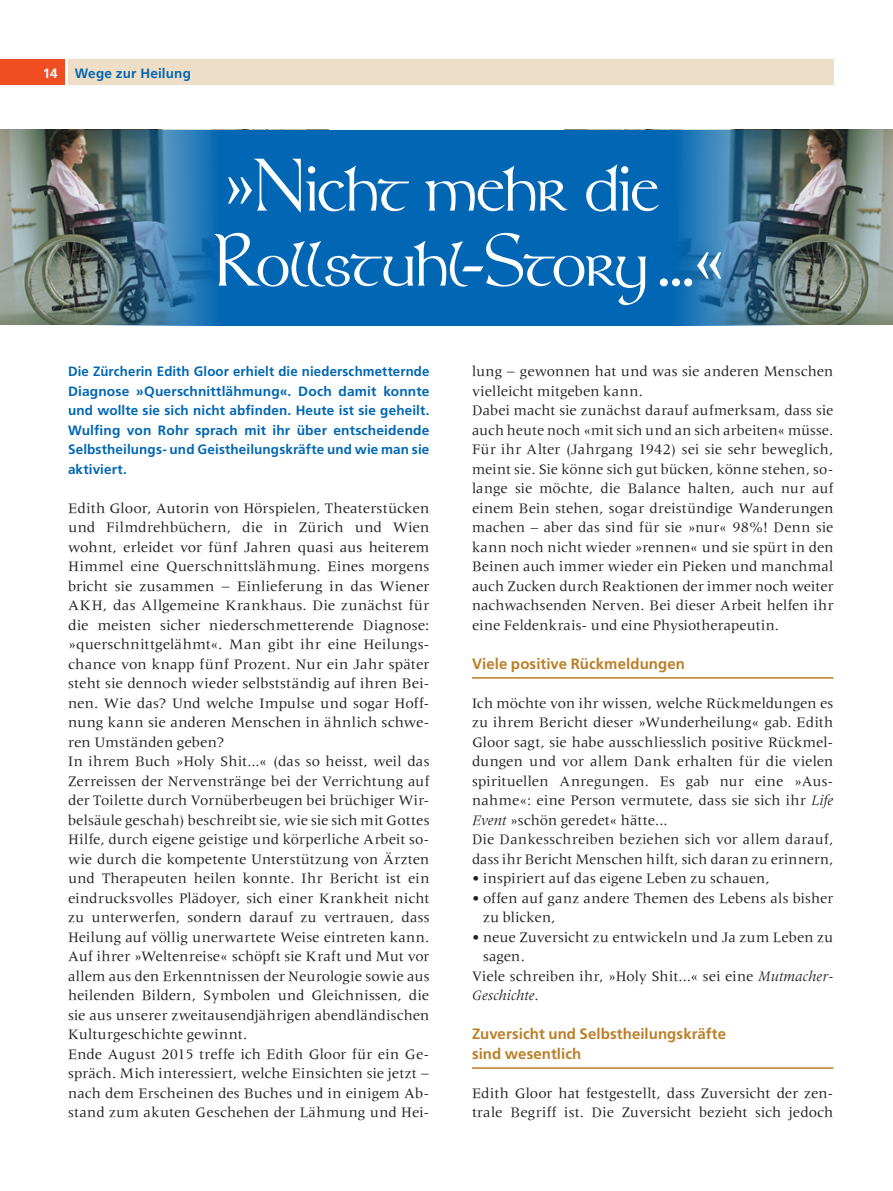
<style>
.page{position:relative;width:893px;height:1191px;background:#fff}
.page>*{position:absolute;margin:0;border:0;box-sizing:border-box;transform-origin:0 0}
.t1{font:72px/75px "Rosslaire";letter-spacing:-.015em;color:#fff}
.t2{font:15px/19.5px "Meridien Com";letter-spacing:.005em;color:#231f20}
.t3{font:700 15px/19.5px "Frutiger";letter-spacing:.005em;color:#bb7e27}
.t4{font:italic 15px "Meridien Com";letter-spacing:.01em;color:#231f20}
.t5{font:700 13.5px/19.5px "Frutiger";letter-spacing:.01em;color:#0166b3;text-align:justify}
.t6{font:700 13.5px "Frutiger";color:#fff}
.s1{font-family:"Meridien Com"}
.s2{font-style:italic}
.s3{font-style:normal}
</style>
<div class="page">
<div style="left:0;top:60px;width:64px;height:25px;background:#f04d22"></div>
<div style="left:68px;top:60px;width:765px;height:25px;background:#efdec7"></div>
<hr style="left:472px;top:677px;width:361px;height:1px;background:#bb7e27">
<hr style="left:472px;top:1067px;width:361px;height:1px;background:#bb7e27">
<img style="left:0;top:130px;width:86px;height:195px">
<img style="left:86px;top:130px;width:142px;height:195px">
<img style="left:806px;top:130px;width:86px;height:195px">
<img style="left:665px;top:130px;width:141px;height:195px">
<div style="left:228px;top:130px;width:437px;height:195px;background:#0166b3"></div>
<p class="t6" style="left:43px;top:65px;width:17px">14</p>
<p class="t5" style="left:75px;top:63px;width:138px">M nschen und Wege</p>
<p class="t5" style="left:75px;top:63px;width:118px">Wege zur Heilung</p>
<h1 class="t1" style="left:215px;top:148px;width:516px"><span class="s1">»</span>Nicht mehr die<br>Rollstuhl-Story ...<span class="s1">«</span></h1>
<p class="t5" style="left:68px;top:361px;width:363px">Die Zürcherin Edith Gloor erhielt die niederschmetternde Diagnose »Querschnittlähmung«. Doch damit konnte und wollte sie sich nicht abfinden. Heute ist sie geheilt.<br>Wulfing von Rohr sprach mit ihr über entscheidende Selbstheilungs- und Geistheilungskräfte und wie man sie aktiviert.</p>
<p class="t2" style="left:68px;top:500px;width:363px">Edith Gloor, Autorin von Hörspielen, Theaterstücken und Filmdrehbüchern, die in Zürich und Wien wohnt, erleidet vor fünf Jahren quasi aus heiterem Himmel eine Querschnittslähmung. Eines morgens bricht sie zusammen − Einlieferung in das Wiener AKH, das Allgemeine Krankhaus. Die zunächst für die meisten sicher niederschmetterende Diagnose: »querschnittgelähmt«. Man gibt ihr eine Heilungs&shy;chance von knapp fünf Prozent. Nur ein Jahr später steht sie dennoch wieder selbstständig auf ihren Bei&shy;nen. Wie das? Und welche Impulse und sogar Hoff&shy;nung kann sie anderen Menschen in ähnlich schwe&shy;ren Umständen geben?<br>In ihrem Buch »Holy Shit...« (das so heisst, weil das Zerreissen der Nervenstränge bei der Verrichtung auf der Toilette durch Vornüberbeugen bei brüchiger Wir&shy;belsäule geschah) beschreibt sie, wie sie sich mit Gottes Hilfe, durch eigene geistige und körperliche Arbeit so&shy;wie durch die kompetente Unterstützung von Ärzten und Therapeuten heilen konnte. Ihr Bericht ist ein eindrucksvolles Plädoyer, sich einer Krankheit nicht zu unterwerfen, sondern darauf zu vertrauen, dass Heilung auf völlig unerwartete Weise eintreten kann.<br>Auf ihrer »Weltenreise« schöpft sie Kraft und Mut vor allem aus den Erkenntnissen der Neurologie sowie aus heilenden Bildern, Symbolen und Gleichnissen, die sie aus unserer zweitausendjährigen abendländischen Kulturgeschichte gewinnt.<br>Ende August 2015 treffe ich Edith Gloor für ein Ge&shy;spräch. Mich interessiert, welche Einsichten sie jetzt − nach dem Erscheinen des Buches und in einigem Ab&shy;stand zum akuten Geschehen der Lähmung und Hei-</p>
<p class="t2" style="left:472px;top:363px;width:363px">lung − gewonnen hat und was sie anderen Menschen vielleicht mitgeben kann.<br>Dabei macht sie zunächst darauf aufmerksam, dass sie auch heute noch «mit sich und an sich arbeiten« müsse.<br>Für ihr Alter (Jahrgang 1942) sei sie sehr beweglich, meint sie. Sie könne sich gut bücken, könne stehen, so&shy;lange sie möchte, die Balance halten, auch nur auf einem Bein stehen, sogar dreistündige Wanderungen machen – aber das sind für sie »nur« 98%! Denn sie kann noch nicht wieder »rennen« und sie spürt in den Beinen auch immer wieder ein Pieken und manchmal auch Zucken durch Reaktionen der immer noch weiter nachwachsenden Nerven. Bei dieser Arbeit helfen ihr eine Feldenkrais- und eine Physiotherapeutin.</p>
<p class="t3" style="left:472px;top:653px;width:215px">Viele positive Rückmeldungen</p>
<p class="t2" style="left:472px;top:695px;width:363px">Ich möchte von ihr wissen, welche Rückmeldungen es zu ihrem Bericht dieser »Wunderheilung« gab. Edith Gloor sagt, sie habe ausschliesslich positive Rückmel&shy;dungen und vor allem Dank erhalten für die vielen spirituellen Anregungen. Es gab nur eine »Aus&shy;nahme«: eine Person vermutete, dass sie sich ihr <span class="s2">Life Event</span> »schön geredet« hätte...<br>Die Dankesschreiben beziehen sich vor allem darauf, dass ihr Bericht Menschen hilft, sich daran zu erinnern,</p>
<p class="t2" style="left:472px;top:870px;width:299px">• inspiriert auf das eigene Leben zu schauen,</p>
<p class="t2" style="left:483px;top:890px;width:352px;text-indent:-11px">• offen auf ganz andere Themen des Lebens als bisher zu blicken,</p>
<p class="t2" style="left:472px;top:929px;width:363px">• neue Zuversicht zu entwickeln und Ja zum Leben zu</p>
<p class="t2" style="left:483px;top:948px;width:43px">sagen.</p>
<p class="t2" style="left:472px;top:968px;width:363px">Viele schreiben ihr, »Holy Shit...« sei eine <span class="s2">Mutmacher-</span></p>
<p class="t4" style="left:472px;top:989px;width:68px">Geschichte<span class="s3">.</span></p>
<p class="t3" style="left:472px;top:1024px;width:256px">Zuversicht und Selbstheilungskräfte sind wesentlich</p>
<p class="t2" style="left:472px;top:1085px;width:363px">Edith Gloor hat festgestellt, dass Zuversicht der zen&shy;trale Begriff ist. Die Zuversicht bezieht sich jedoch</p>
</div>
